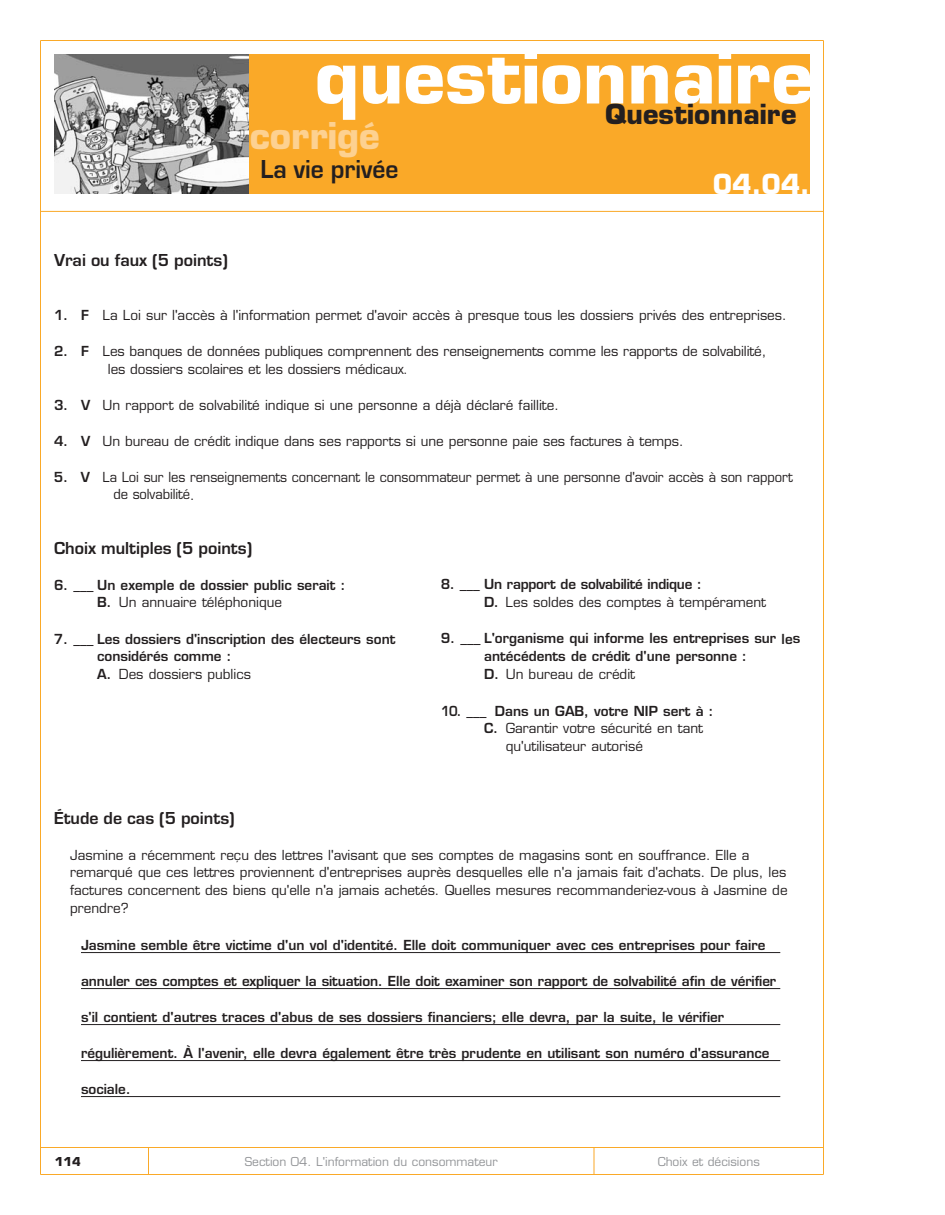
<style>
.page{position:relative;width:945px;height:1215px;background:#fff}
.page>*{position:absolute;margin:0;border:0;box-sizing:border-box;transform-origin:0 0}
.t1{font:700 72px "Eurostile";color:#fff}
.t2{font:700 36px "Eurostile";color:#fdd191}
.t3{font:700 27px "Eurostile";color:#231f20}
.t4{font:700 27px "Eurostile";color:#231f20;scale:.95 1}
.t5{font:700 27px "Eurostile";color:#fff}
.t6{font:700 18px "Eurostile";color:#231f20}
.t7{font:13.5px/18px "Eurostile";color:#231f20}
.t8{font:600 13.5px/18px "Eurostile";color:#231f20}
.t9{font:13.5px/18px "Eurostile";color:#231f20;scale:.96 1}
.t10{font:600 13.5px/18px "Eurostile";letter-spacing:-.02em;color:#231f20}
.t11{font:600 13.5px "Eurostile";color:#231f20;scale:.9 1}
.t12{font:12px "Eurostile";color:#939598}
.t13{font:700 12px "Eurostile";color:#231f20}
.s1{font-weight:600}
.s2{font-weight:400}
</style>
<div class="page">
<hr style="left:40px;top:40px;width:784px;height:1px;background:#faa928">
<hr style="left:40px;top:1174px;width:784px;height:1px;background:#faa928">
<hr style="left:40px;top:40px;width:1px;height:1134px;background:#faa928">
<hr style="left:823px;top:40px;width:1px;height:1134px;background:#faa928">
<hr style="left:40px;top:1147px;width:784px;height:1px;background:#faa928">
<svg style="left:148px;top:1148px;width:1px;height:26px"></svg>
<svg style="left:594px;top:1148px;width:1px;height:26px"></svg>
<img style="left:54px;top:54px;width:196px;height:140px">
<div style="left:250px;top:54px;width:560px;height:139px;background:#faa928"></div>
<hr style="left:40px;top:211px;width:784px;height:1px;background:#faa928">
<hr style="left:81px;top:952px;width:699px;height:1px;background:#231f20">
<hr style="left:81px;top:988px;width:699px;height:1px;background:#231f20">
<hr style="left:81px;top:1024px;width:699px;height:1px;background:#231f20">
<hr style="left:81px;top:1060px;width:699px;height:1px;background:#231f20">
<hr style="left:81px;top:1096px;width:699px;height:1px;background:#231f20">
<h1 class="t1" style="left:315px;top:50px;width:500px">questionnaire</h1>
<h3 class="t3" style="left:605px;top:104px;width:193px">Questionnaire</h3>
<h2 class="t2" style="left:250px;top:122px;width:132px">corrigé</h2>
<h3 class="t6" style="left:54px;top:249px;width:175px">Vrai ou faux (5 points)</h3>
<h3 class="t4" style="left:261px;top:153px;width:147px">La vie privée</h3>
<h3 class="t5" style="left:713px;top:173px;width:99px">04.04.</h3>
<p class="t7" style="left:54px;top:307px;width:734px"><span class="s1">1. F</span> La Loi sur l'accès à l'information permet d'avoir accès à presque tous les dossiers privés des entreprises.</p>
<p class="t7" style="left:108px;top:343px;width:660px;text-indent:-54px"><span class="s1">2. F</span> Les banques de données publiques comprennent des renseignements comme les rapports de solvabilité, les dossiers scolaires et les dossiers médicaux.</p>
<p class="t7" style="left:54px;top:397px;width:507px"><span class="s1">3. V</span> Un rapport de solvabilité indique si une personne a déjà déclaré faillite.</p>
<p class="t7" style="left:54px;top:433px;width:631px"><span class="s1">4. V</span> Un bureau de crédit indique dans ses rapports si une personne paie ses factures à temps.</p>
<p class="t9" style="left:113px;top:469px;width:709px;text-indent:-59px"><span class="s1">5. V</span> La Loi sur les renseignements concernant le consommateur permet à une personne d'avoir accès à son rapport de solvabilité.</p>
<h3 class="t6" style="left:54px;top:537px;width:200px">Choix multiples (5 points)</h3>
<p class="t8" style="left:97px;top:577px;width:250px;text-indent:-43px">6. ___ Un exemple de dossier public serait :<br>B. <span class="s2">Un annuaire téléphonique</span></p>
<p class="t8" style="left:97px;top:631px;width:300px;text-indent:-43px">7. ___ Les dossiers d'inscription des électeurs sont considérés comme :<br>A. <span class="s2">Des dossiers publics</span></p>
<p class="t10" style="left:484px;top:577px;width:284px;text-indent:-43px">8. ___ Un rapport de solvabilité indique :<br>D. <span class="s2">Les soldes des comptes à tempérament</span></p>
<p class="t8" style="left:484px;top:631px;width:318px;text-indent:-43px">9. ___ L'organisme qui informe les entreprises sur les antécédents de crédit d'une personne :<br>D. <span class="s2">Un bureau de crédit</span></p>
<p class="t11" style="left:441px;top:705px;width:305px">10. ___ Dans un GAB, votre NIP sert à :</p>
<p class="t7" style="left:484px;top:721px;width:220px"><span class="s1">C.</span> Garantir votre sécurité en tant</p>
<p class="t7" style="left:506px;top:739px;width:139px">qu'utilisateur autorisé</p>
<h3 class="t6" style="left:54px;top:807px;width:182px">Étude de cas (5 points)</h3>
<p class="t7" style="left:70px;top:847px;width:719px">Jasmine a récemment reçu des lettres l'avisant que ses comptes de magasins sont en souffrance. Elle a remarqué que ces lettres proviennent d'entreprises auprès desquelles elle n'a jamais fait d'achats. De plus, les factures concernent des biens qu'elle n'a jamais achetés. Quelles mesures recommanderiez-vous à Jasmine de prendre?</p>
<p class="t8" style="left:81px;top:937px;width:686px">Jasmine semble être victime d'un vol d'identité. Elle doit communiquer avec ces entreprises pour faire</p>
<p class="t8" style="left:81px;top:973px;width:697px">annuler ces comptes et expliquer la situation. Elle doit examiner son rapport de solvabilité afin de vérifier</p>
<p class="t8" style="left:81px;top:1009px;width:645px">s'il contient d'autres traces d'abus de ses dossiers financiers; elle devra, par la suite, le vérifier</p>
<p class="t8" style="left:81px;top:1045px;width:690px">régulièrement. À l'avenir, elle devra également être très prudente en utilisant son numéro d'assurance</p>
<p class="t8" style="left:81px;top:1081px;width:51px">sociale.</p>
<p class="t13" style="left:55px;top:1156px;width:27px">114</p>
<p class="t12" style="left:245px;top:1156px;width:254px">Section 04. L'information du consommateur</p>
<p class="t12" style="left:658px;top:1156px;width:104px">Choix et décisions</p>
</div>
